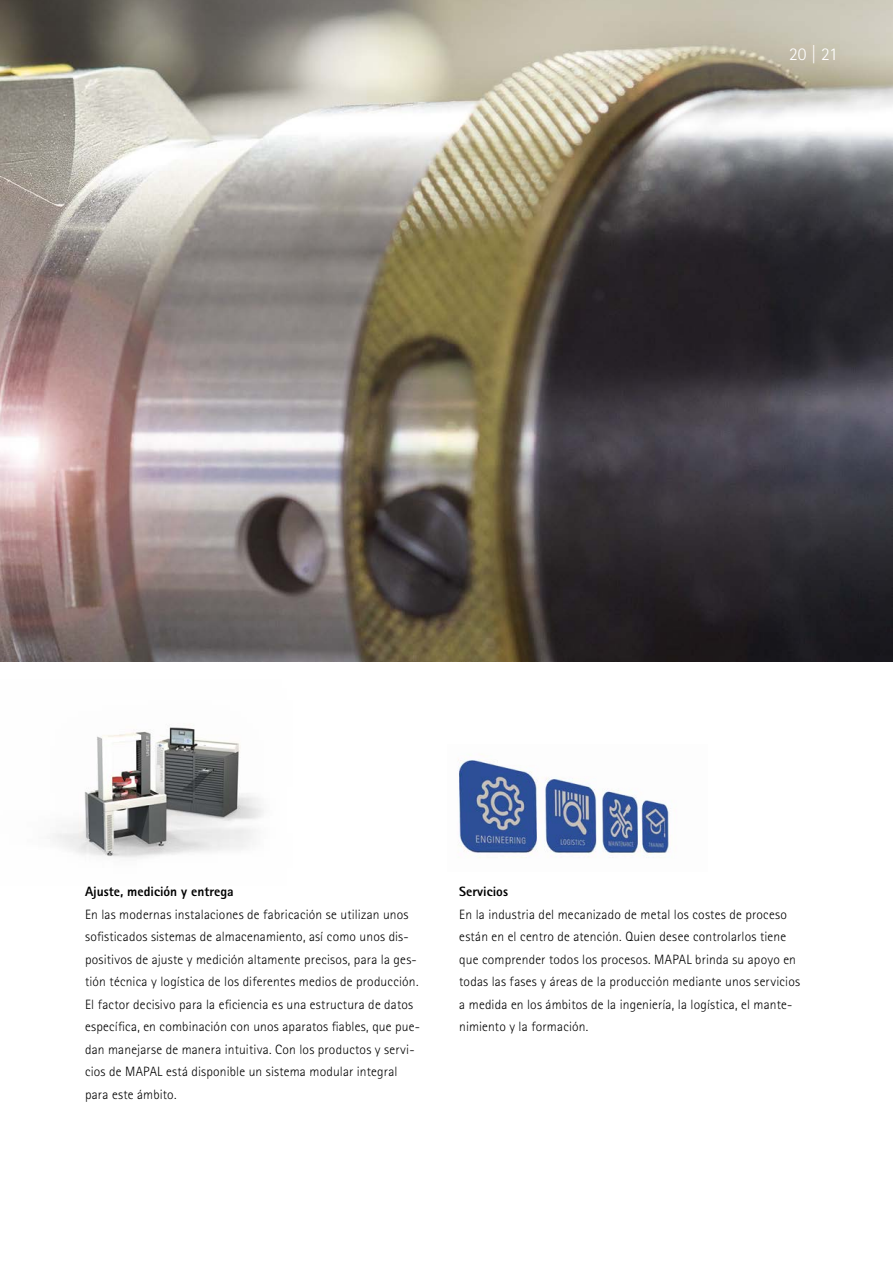
<style>
.page{position:relative;width:893px;height:1263px;background:#fff}
.page>*{position:absolute;margin:0;border:0;box-sizing:border-box;transform-origin:0 0}
.t1{font:300 18px "Rotis Sans Serif W1 G";color:#fff}
.t2{font:300 13.5px/22.5px "Rotis Sans Serif W1 G";letter-spacing:.015em;color:#000}
.t3{font:800 13.5px "Rotis Sans Serif W1 G";color:#000}
</style>
<div class="page">
<img style="left:0;top:0;width:893px;height:662px">
<img style="left:458px;top:754px;width:211px;height:104px">
<img style="left:53px;top:727px;width:211px;height:131px">
<h1 class="t1" style="left:789px;top:43px;width:50px">20 | 21</h1>
<p class="t3" style="left:85px;top:883px;width:150px">Ajuste, medición y entrega</p>
<p class="t2" style="left:85px;top:903px;width:337px">En las modernas instalaciones de fabricación se utilizan unos sofisticados sistemas de almacenamiento, así como unos dis&shy;positivos de ajuste y medición altamente precisos, para la ges&shy;tión técnica y logística de los diferentes medios de producción.<br>El factor decisivo para la eficiencia es una estructura de datos específica, en combinación con unos aparatos fiables, que pue&shy;dan manejarse de manera intuitiva. Con los productos y servi&shy;cios de MAPAL está disponible un sistema modular integral para este ámbito.</p>
<p class="t3" style="left:459px;top:883px;width:50px">Servicios</p>
<p class="t2" style="left:459px;top:903px;width:342px">En la industria del mecanizado de metal los costes de proceso están en el centro de atención. Quien desee controlarlos tiene que comprender todos los procesos. MAPAL brinda su apoyo en todas las fases y áreas de la producción mediante unos servicios a medida en los ámbitos de la ingeniería, la logística, el mante&shy;nimiento y la formación.</p>
</div>
